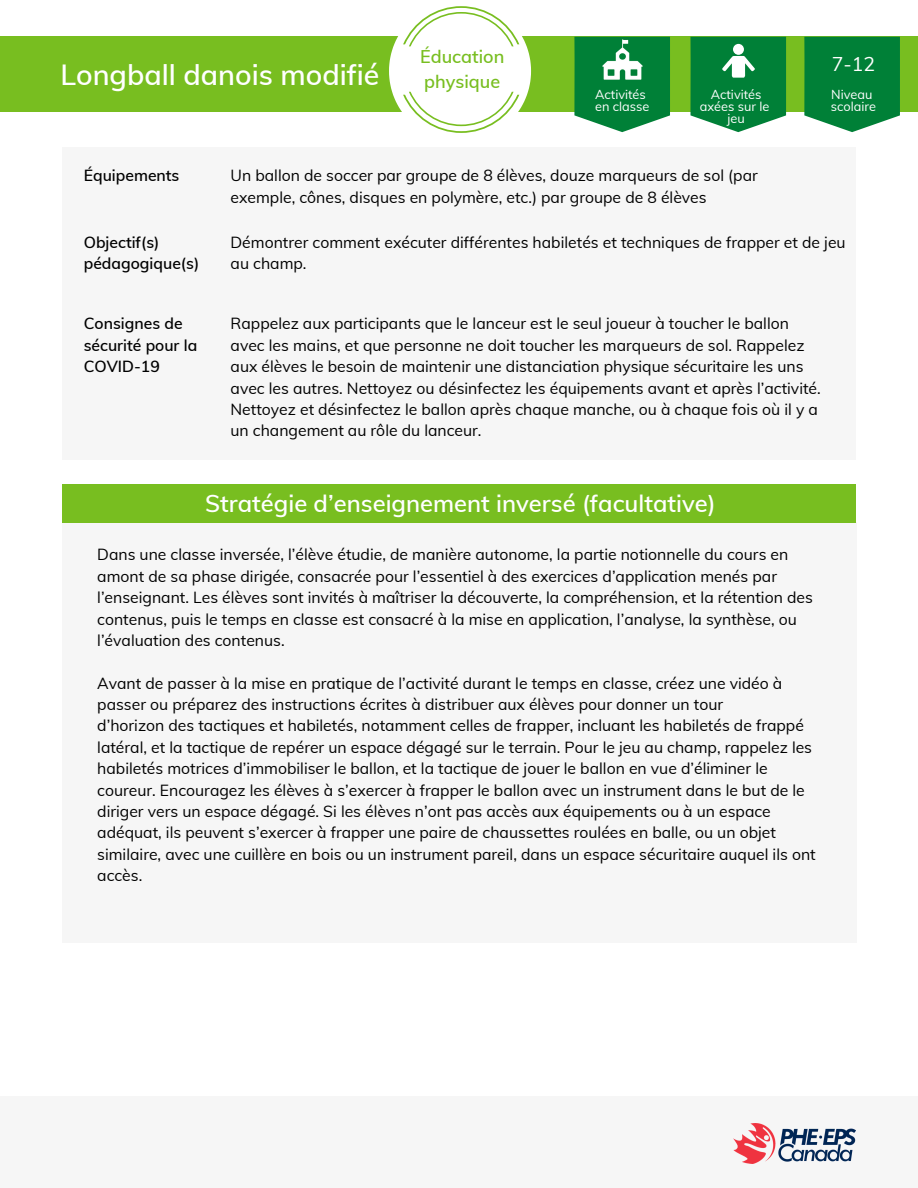
<style>
.page{position:relative;width:918px;height:1188px;background:#fff}
.page>*{position:absolute;margin:0;border:0;box-sizing:border-box;transform-origin:0 0}
.t1{font:600 28.5px "Muli";color:#fff}
.t2{font:600 23.7px "Muli";color:#fff}
.t3{font:19.5px "Muli";color:#fff}
.t4{font:600 18px/25px "Muli";color:#78be20}
.t5{font:15.75px/21.3px "Muli";color:#000}
.t6{font:600 15.75px/21.3px "Muli";color:#000}
.t7{font:12.75px/12.3px "Muli";color:#fff}
</style>
<div class="page">
<div style="left:62px;top:522px;width:794px;height:421px;background:#f6f6f6"></div>
<div style="left:62px;top:485px;width:794px;height:38px;background:#78be20"></div>
<div style="left:0;top:1096px;width:918px;height:92px;background:#f6f6f6"></div>
<img style="left:734px;top:1123px;width:121px;height:41px">
<div style="left:0;top:37px;width:918px;height:75px;background:#78be20"></div>
<div style="left:62px;top:147px;width:794px;height:312px;background:#f6f6f6"></div>
<svg style="left:389px;top:6px;width:142px;height:127px"></svg>
<svg style="left:804px;top:37px;width:96px;height:95px;background:#178b48"></svg>
<svg style="left:691px;top:37px;width:95px;height:95px;background:#239152"></svg>
<svg style="left:574px;top:37px;width:96px;height:95px;background:#1d8e4d"></svg>
<img style="left:599px;top:37px;width:47px;height:47px">
<h1 class="t1" style="left:60px;top:56px;width:321px">Longball danois modifié</h1>
<p class="t4" style="left:420px;top:44px;width:86px">Éducation physique</p>
<p class="t7" style="left:595px;top:88px;width:56px">Activités en classe</p>
<p class="t7" style="left:700px;top:88px;width:71px;text-align:center">Activités axées sur le jeu</p>
<p class="t3" style="left:832px;top:51px;width:45px">7-12</p>
<p class="t7" style="left:831px;top:88px;width:47px">Niveau scolaire</p>
<p class="t6" style="left:84px;top:165px;width:97px">Équipements</p>
<p class="t6" style="left:84px;top:231px;width:117px">Objectif(s) pédagogique(s)</p>
<p class="t6" style="left:84px;top:313px;width:115px">Consignes de sécurité pour la<br>COVID-19</p>
<p class="t5" style="left:231px;top:165px;width:529px">Un ballon de soccer par groupe de 8 élèves, douze marqueurs de sol (par exemple, cônes, disques en polymère, etc.) par groupe de 8 élèves</p>
<p class="t5" style="left:231px;top:231px;width:617px">Démontrer comment exécuter différentes habiletés et techniques de frapper et de jeu au champ.</p>
<p class="t5" style="left:231px;top:313px;width:592px">Rappelez aux participants que le lanceur est le seul joueur à toucher le ballon avec les mains, et que personne ne doit toucher les marqueurs de sol. Rappelez aux élèves le besoin de maintenir une distanciation physique sécuritaire les uns avec les autres. Nettoyez ou désinfectez les équipements avant et après l’activité.<br>Nettoyez et désinfectez le ballon après chaque manche, ou à chaque fois où il y a un changement au rôle du lanceur.</p>
<h2 class="t2" style="left:205px;top:488px;width:512px">Stratégie d’enseignement inversé (facultative)</h2>
<p class="t5" style="left:97px;top:544px;width:717px">Dans une classe inversée, l’élève étudie, de manière autonome, la partie notionnelle du cours en amont de sa phase dirigée, consacrée pour l’essentiel à des exercices d’application menés par l’enseignant. Les élèves sont invités à maîtriser la découverte, la compréhension, et la rétention des contenus, puis le temps en classe est consacré à la mise en application, l’analyse, la synthèse, ou l’évaluation des contenus.</p>
<p class="t5" style="left:97px;top:672px;width:720px">Avant de passer à la mise en pratique de l’activité durant le temps en classe, créez une vidéo à passer ou préparez des instructions écrites à distribuer aux élèves pour donner un tour<br>d’horizon des tactiques et habiletés, notamment celles de frapper, incluant les habiletés de frappé latéral, et la tactique de repérer un espace dégagé sur le terrain. Pour le jeu au champ, rappelez les habiletés motrices d’immobiliser le ballon, et la tactique de jouer le ballon en vue d’éliminer le coureur. Encouragez les élèves à s’exercer à frapper le ballon avec un instrument dans le but de le diriger vers un espace dégagé. Si les élèves n’ont pas accès aux équipements ou à un espace adéquat, ils peuvent s’exercer à frapper une paire de chaussettes roulées en balle, ou un objet similaire, avec une cuillère en bois ou un instrument pareil, dans un espace sécuritaire auquel ils ont accès.</p>
</div>
